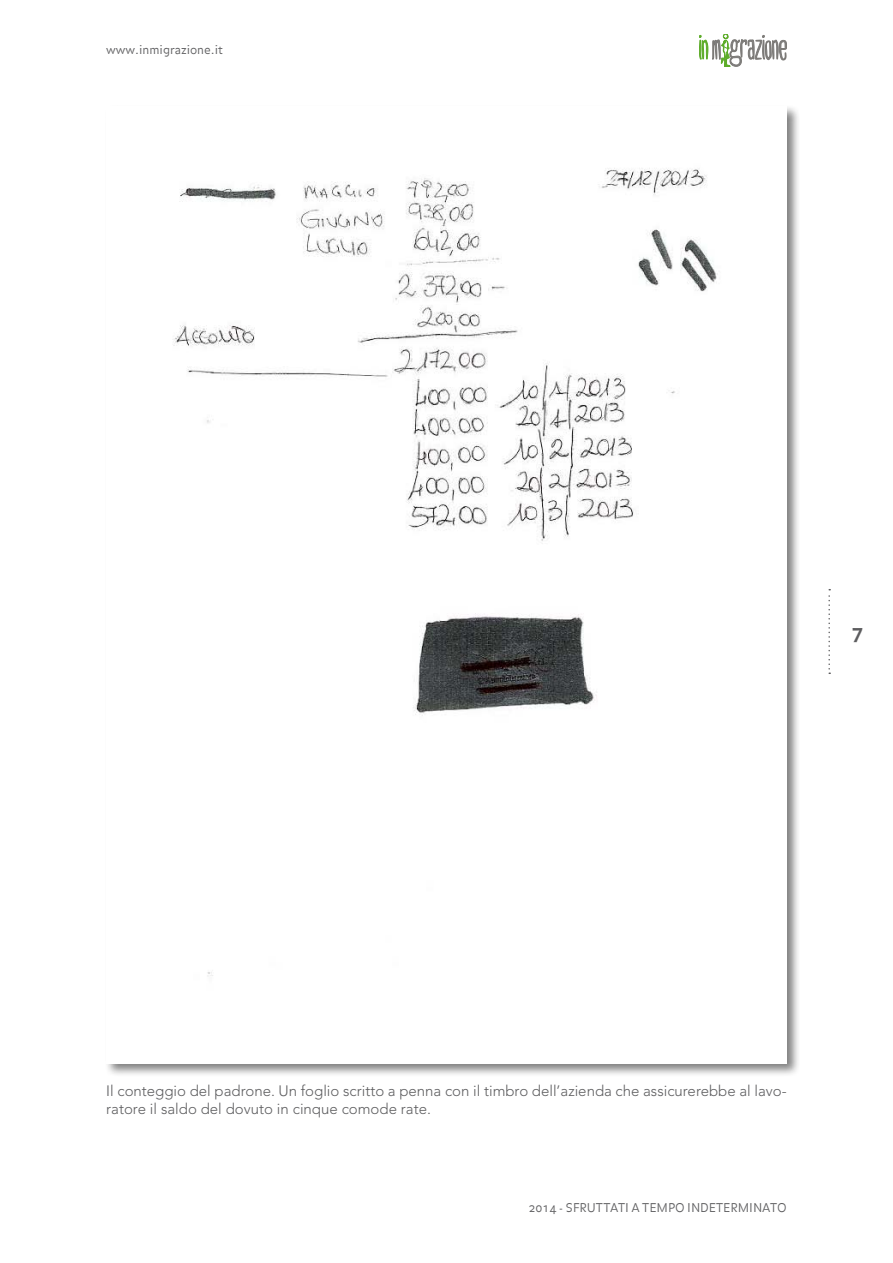
<style>
.page{position:relative;width:893px;height:1263px;background:#fff}
.page>*{position:absolute;margin:0;border:0;box-sizing:border-box;transform-origin:0 0}
.t1{font:19.5px "Balance Bold Caps";color:#5d5d5f}
.t2{font:300 15px/18px "Avenir LT Std";color:#5d5d5f}
.t3{font:12px "Balance Light Caps";color:#5d5d5f}
.t4{font:300 12px "Balance";color:#5d5d5f}
</style>
<div class="page">
<svg style="left:699px;top:34px;width:88px;height:33px"></svg>
<svg style="left:828px;top:589px;width:2px;height:85px"></svg>
<div style="left:104px;top:104px;width:697px;height:973px;background:#000;opacity:.5"></div>
<img style="left:106px;top:106px;width:681px;height:957px">
<p class="t4" style="left:106px;top:43px;width:118px">www.inmigrazione.it</p>
<h1 class="t1" style="left:852px;top:620px;width:13px">7</h1>
<p class="t2" style="left:106px;top:1081px;width:682px">Il conteggio del padrone. Un foglio scritto a penna con il timbro dell’azienda che assicurerebbe al lavo&shy;ratore il saldo del dovuto in cinque comode rate.</p>
<p class="t3" style="left:528px;top:1201px;width:260px">2014 - SFRUTTATI A TEMPO INDETERMINATO</p>
</div>
